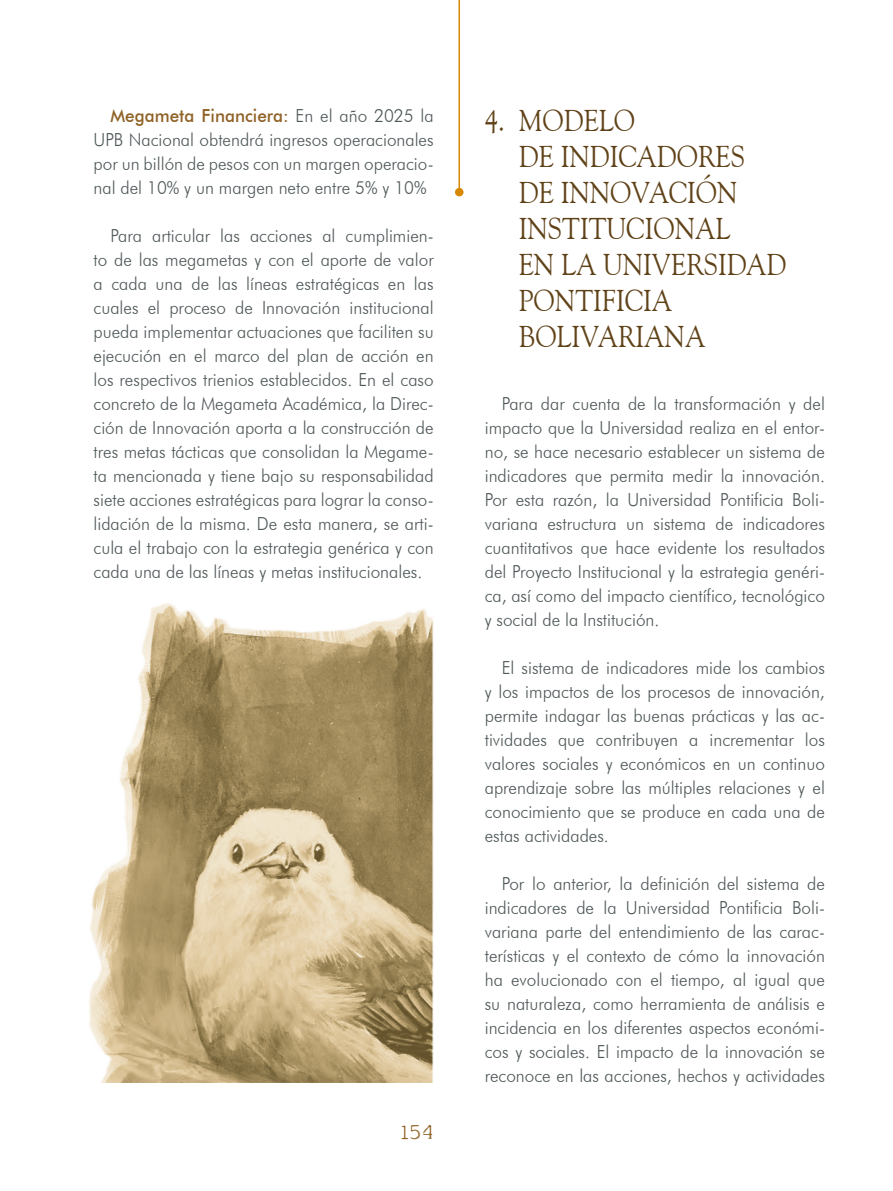
<style>
.page{position:relative;width:893px;height:1191px;background:#fff}
.page>*{position:absolute;margin:0;border:0;box-sizing:border-box;transform-origin:0 0}
._03b_Titulo_Texto_Co{font:30px/36px "Goudy Old Style BT";color:#604218;scale:.9 1}
.t1{font:21px "My type of font";color:#8f6226}
._01a_Texto_Corrido{font:300 18px/24px "Futura BT";color:#4e5758;text-align:justify;scale:.95 1}
.s1{font-weight:500;color:#8f6226}
</style>
<div class="page">
<hr style="left:458px;top:0;width:2px;height:192px;background:#d78800">
<div style="left:455px;top:188px;width:8px;height:8px;background:#d78800;border-radius:50%"></div>
<img style="left:89px;top:603px;width:345px;height:479px">
<p class="_01a_Texto_Corrido" style="left:94px;top:104px;width:360px;text-indent:17px"><span class="s1">Megameta Financiera:</span> En el año 2025 la UPB Nacional obtendrá ingresos operacionales por un billón de pesos con un margen operacio&shy;nal del 10% y un margen neto entre 5% y 10%</p>
<p class="_01a_Texto_Corrido" style="left:94px;top:224px;width:360px;text-indent:17px">Para articular las acciones al cumplimien&shy;to de las megametas y con el aporte de valor a cada una de las líneas estratégicas en las cuales el proceso de Innovación institucional pueda implementar actuaciones que faciliten su ejecución en el marco del plan de acción en los respectivos trienios establecidos. En el caso concreto de la Megameta Académica, la Direc&shy;ción de Innovación aporta a la construcción de tres metas tácticas que consolidan la Megame&shy;ta mencionada y tiene bajo su responsabilidad siete acciones estratégicas para lograr la conso&shy;lidación de la misma. De esta manera, se arti&shy;cula el trabajo con la estrategia genérica y con cada una de las líneas y metas institucionales.</p>
<p class="t1" style="left:400px;top:1119px;width:35px">154</p>
<p class="_03b_Titulo_Texto_Co" style="left:519px;top:102px;width:299px;text-indent:-34px">4. MODELO<br>DE INDICADORES<br>DE INNOVACIÓN<br>INSTITUCIONAL<br>EN LA UNIVERSIDAD<br>PONTIFICIA<br>BOLIVARIANA</p>
<p class="_01a_Texto_Corrido" style="left:485px;top:391px;width:360px;text-indent:17px">Para dar cuenta de la transformación y del impacto que la Universidad realiza en el entor&shy;no, se hace necesario establecer un sistema de indicadores que permita medir la innovación.<br>Por esta razón, la Universidad Pontificia Boli&shy;variana estructura un sistema de indicadores cuantitativos que hace evidente los resultados del Proyecto Institucional y la estrategia genéri&shy;ca, así como del impacto científico, tecnológico y social de la Institución.</p>
<p class="_01a_Texto_Corrido" style="left:485px;top:655px;width:360px;text-indent:17px">El sistema de indicadores mide los cambios y los impactos de los procesos de innovación, permite indagar las buenas prácticas y las ac&shy;tividades que contribuyen a incrementar los valores sociales y económicos en un continuo aprendizaje sobre las múltiples relaciones y el conocimiento que se produce en cada una de estas actividades.</p>
<p class="_01a_Texto_Corrido" style="left:485px;top:871px;width:360px;text-indent:17px">Por lo anterior, la definición del sistema de indicadores de la Universidad Pontificia Boli&shy;variana parte del entendimiento de las carac&shy;terísticas y el contexto de cómo la innovación ha evolucionado con el tiempo, al igual que su naturaleza, como herramienta de análisis e incidencia en los diferentes aspectos económi&shy;cos y sociales. El impacto de la innovación se reconoce en las acciones, hechos y actividades</p>
</div>
